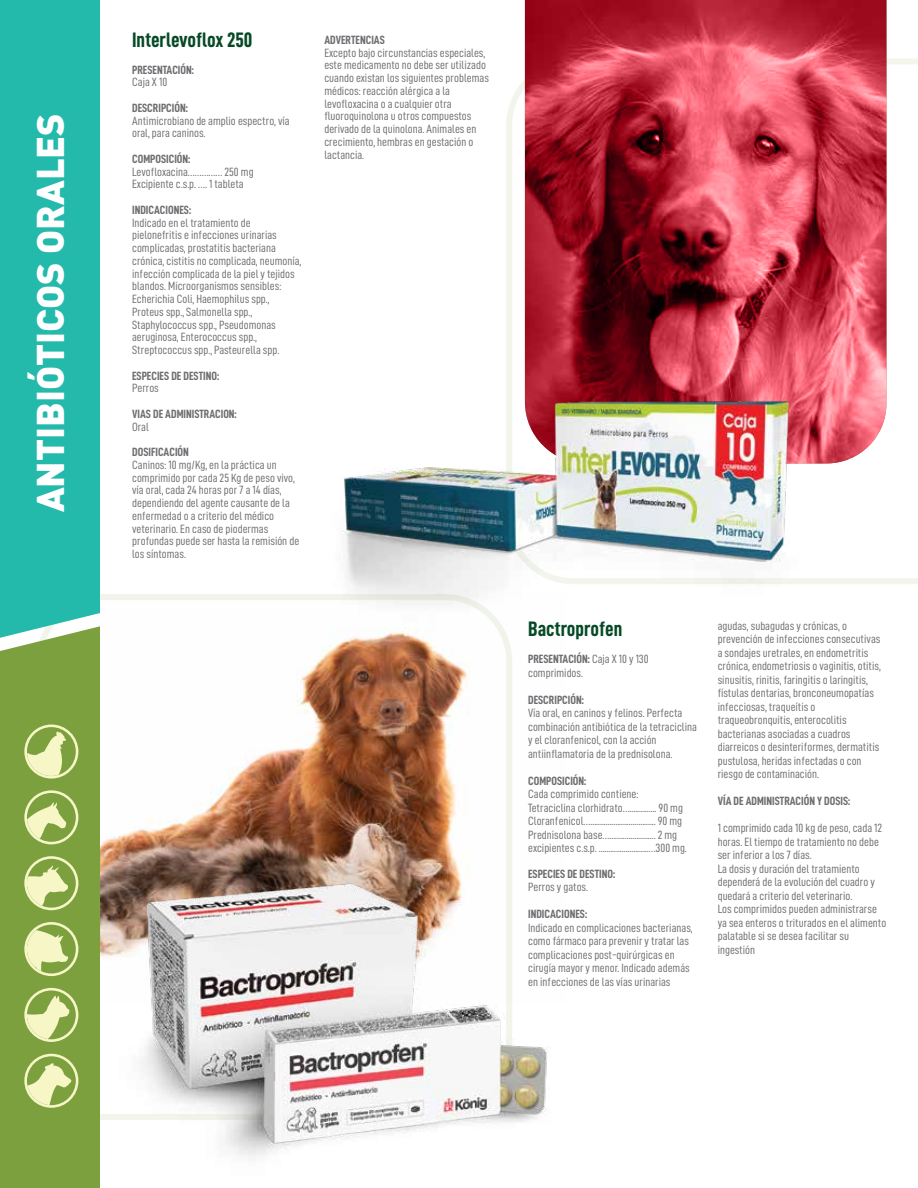
<style>
.page{position:relative;width:918px;height:1188px;background:#fff}
.page>*{position:absolute;margin:0;border:0;box-sizing:border-box;transform-origin:0 0}
.t1{font:900 37.8px "DIN";color:#fff}
.t2{font:21px "D DIN Condensed Bold";color:#064927}
.t3{font:12px/13.5px "D DIN Condensed";color:#6d6e71}
.t4{font:12px "D DIN Condensed Bold";color:#6d6e71}
.s1{font-family:"D DIN Condensed"}
</style>
<div class="page">
<img style="left:211px;top:627px;width:294px;height:169px">
<svg style="left:506px;top:58px;width:412px;height:526px"></svg>
<div style="left:0;top:0;width:100px;height:626px;background:#24baab"></div>
<div style="left:0;top:626px;width:100px;height:562px;background:#7ca03e"></div>
<svg style="left:24px;top:1054px;width:25px;height:54px"></svg>
<img style="left:5px;top:0;width:520px;height:22px">
<svg style="left:525px;top:0;width:361px;height:464px;background:#b93848"></svg>
<img style="left:315px;top:372px;width:506px;height:255px">
<img style="left:49px;top:796px;width:498px;height:392px">
<svg style="left:24px;top:988px;width:54px;height:54px;background:#b2c57a"></svg>
<svg style="left:24px;top:922px;width:54px;height:54px;background:#b8ca81"></svg>
<svg style="left:24px;top:856px;width:54px;height:54px;background:#b0c478"></svg>
<svg style="left:24px;top:790px;width:54px;height:54px;background:#a9bf70"></svg>
<svg style="left:24px;top:725px;width:54px;height:54px;background:#b2c67b"></svg>
<h1 class="t1" style="left:25px;top:512px;width:401px;rotate:-90deg">ANTIBIÓTICOS ORALES</h1>
<h2 class="t2" style="left:132px;top:29px;width:122px">Interlevoflox 250</h2>
<p class="t4" style="left:132px;top:63px;width:63px">PRESENTACIÓN:</p>
<p class="t3" style="left:132px;top:75px;width:37px">Caja X 10</p>
<p class="t4" style="left:132px;top:101px;width:57px">DESCRIPCIÓN:</p>
<p class="t3" style="left:132px;top:114px;width:159px;line-height:12.8px">Antimicrobiano de amplio espectro, vía oral, para caninos.</p>
<p class="t4" style="left:132px;top:152px;width:60px">COMPOSICIÓN:</p>
<p class="t3" style="left:132px;top:165px;width:123px;line-height:12.8px">Levofloxacina…………… 250 mg<br>Excipiente c.s.p. …. 1 tableta</p>
<p class="t4" style="left:132px;top:203px;width:60px">INDICACIONES:</p>
<p class="t3" style="left:132px;top:216px;width:171px;line-height:12.8px">Indicado en el tratamiento de pielonefritis e infecciones urinarias complicadas, prostatitis bacteriana crónica, cistitis no complicada, neumonía, infección complicada de la piel y tejidos blandos. Microorganismos sensibles:<br>Echerichia Coli, Haemophilus spp., Proteus spp., Salmonella spp., Staphylococcus spp., Pseudomonas aeruginosa, Enterococcus spp., Streptococcus spp., Pasteurella spp.</p>
<p class="t4" style="left:132px;top:369px;width:88px">ESPECIES DE DESTINO:</p>
<p class="t3" style="left:132px;top:381px;width:28px">Perros</p>
<p class="t4" style="left:132px;top:407px;width:106px">VIAS DE ADMINISTRACION:</p>
<p class="t3" style="left:132px;top:420px;width:18px">Oral</p>
<p class="t4" style="left:132px;top:445px;width:58px">DOSIFICACIÓN</p>
<p class="t3" style="left:132px;top:458px;width:169px;line-height:12.8px">Caninos: 10 mg/Kg, en la práctica un comprimido por cada 25 Kg de peso vivo, vía oral, cada 24 horas por 7 a 14 días, dependiendo del agente causante de la enfermedad o a criterio del médico veterinario. En caso de piodermas profundas puede ser hasta la remisión de los síntomas.</p>
<p class="t4" style="left:324px;top:33px;width:62px">ADVERTENCIAS</p>
<p class="t3" style="left:324px;top:46px;width:166px;line-height:12.8px">Excepto bajo circunstancias especiales, este medicamento no debe ser utilizado cuando existan los siguientes problemas médicos: reacción alérgica a la levofloxacina o a cualquier otra fluoroquinolona u otros compuestos derivado de la quinolona. Animales en crecimiento, hembras en gestación o lactancia.</p>
<h2 class="t2" style="left:528px;top:617px;width:96px">Bactroprofen</h2>
<p class="t4" style="left:528px;top:652px;width:122px">PRESENTACIÓN: <span class="s1">Caja X 10 y 130</span></p>
<p class="t3" style="left:528px;top:665px;width:56px">comprimidos.</p>
<p class="t4" style="left:528px;top:693px;width:57px">DESCRIPCIÓN:</p>
<p class="t3" style="left:528px;top:706px;width:170px">Vía oral, en caninos y felinos. Perfecta combinación antibiótica de la tetraciclina y el cloranfenicol, con la acción antiinflamatoria de la prednisolona.</p>
<p class="t4" style="left:528px;top:774px;width:60px">COMPOSICIÓN:</p>
<p class="t3" style="left:528px;top:787px;width:160px">Cada comprimido contiene:<br>Tetraciclina clorhidrato….............. 90 mg Cloranfenicol….................................. 90 mg Prednisolona base…........................ 2 mg excipientes c.s.p. ..........................…300 mg.</p>
<p class="t4" style="left:528px;top:868px;width:88px">ESPECIES DE DESTINO:</p>
<p class="t3" style="left:528px;top:880px;width:61px">Perros y gatos.</p>
<p class="t4" style="left:528px;top:907px;width:60px">INDICACIONES:</p>
<p class="t3" style="left:528px;top:920px;width:166px">Indicado en complicaciones bacterianas, como fármaco para prevenir y tratar las complicaciones post-quirúrgicas en cirugía mayor y menor. Indicado además en infecciones de las vías urinarias</p>
<p class="t3" style="left:718px;top:619px;width:165px">agudas, subagudas y crónicas, o prevención de infecciones consecutivas a sondajes uretrales, en endometritis crónica, endometriosis o vaginitis, otitis, sinusitis, rinitis, faringitis o laringitis, fístulas dentarias, bronconeumopatías infecciosas, traqueítis o traqueobronquitis, enterocolitis bacterianas asociadas a cuadros diarreicos o desinteriformes, dermatitis pustulosa, heridas infectadas o con riesgo de contaminación.</p>
<p class="t4" style="left:718px;top:795px;width:134px">VÍA DE ADMINISTRACIÓN Y DOSIS:</p>
<p class="t3" style="left:718px;top:821px;width:170px">1 comprimido cada 10 kg de peso, cada 12 horas. El tiempo de tratamiento no debe ser inferior a los 7 días.<br>La dosis y duración del tratamiento dependerá de la evolución del cuadro y quedará a criterio del veterinario.<br>Los comprimidos pueden administrarse ya sea enteros o triturados en el alimento palatable si se desea facilitar su ingestión</p>
</div>
